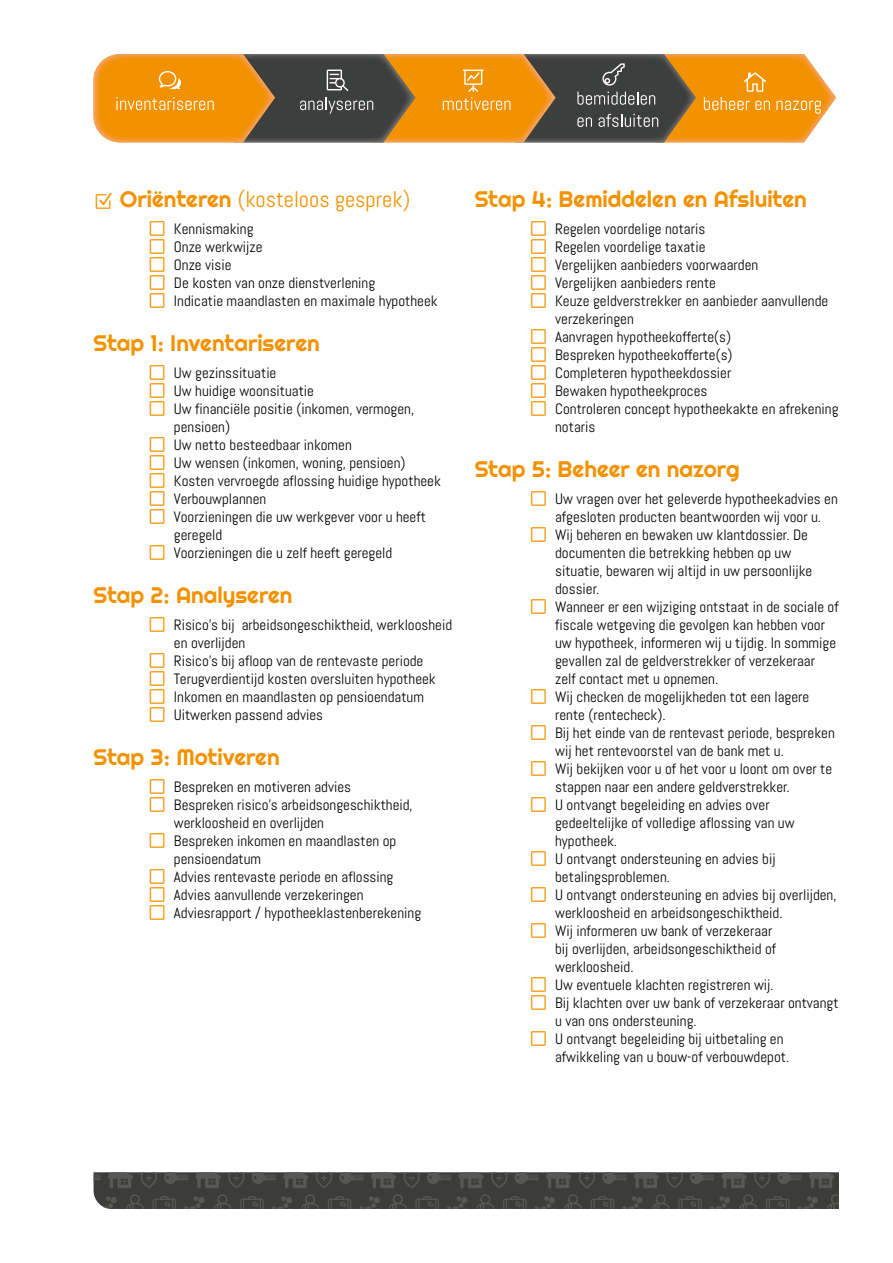
<style>
.page{position:relative;width:893px;height:1263px;background:#fff}
.page>*{position:absolute;margin:0;border:0;box-sizing:border-box;transform-origin:0 0}
.t1{font:22.5px "Righteous";color:#f39200}
.t2{font:22.5px "Abel";color:#f39200}
.t3{font:15px/18px "Abel";color:#000}
.s1{font-family:"Righteous"}
</style>
<div class="page">
<svg style="left:94px;top:1172px;width:745px;height:37px;background:#444443"></svg>
<svg style="left:94px;top:54px;width:742px;height:88px;background:#b27c2b"></svg>
<h1 class="t2" style="left:120px;top:185px;width:292px"><span class="s1">Oriënteren</span> (kosteloos gesprek)</h1>
<p class="t3" style="left:174px;top:220px;width:265px">Kennismaking<br>Onze werkwijze<br>Onze visie<br>De kosten van onze dienstverlening<br>Indicatie maandlasten en maximale hypotheek</p>
<h1 class="t1" style="left:94px;top:329px;width:228px">Stap 1: Inventariseren</h1>
<p class="t3" style="left:174px;top:364px;width:268px">Uw gezinssituatie<br>Uw huidige woonsituatie<br>Uw financiële positie (inkomen, vermogen, pensioen)<br>Uw netto besteedbaar inkomen<br>Uw wensen (inkomen, woning, pensioen)<br>Kosten vervroegde aflossing huidige hypotheek<br>Verbouwplannen<br>Voorzieningen die uw werkgever voor u heeft geregeld<br>Voorzieningen die u zelf heeft geregeld</p>
<h1 class="t1" style="left:94px;top:581px;width:201px">Stap 2: Analyseren</h1>
<p class="t3" style="left:174px;top:616px;width:280px">Risico’s bij arbeidsongeschiktheid, werkloosheid en overlijden<br>Risico’s bij afloop van de rentevaste periode Terugverdientijd kosten oversluiten hypotheek Inkomen en maandlasten op pensioendatum Uitwerken passend advies</p>
<h1 class="t1" style="left:94px;top:743px;width:188px">Stap 3: Motiveren</h1>
<p class="t3" style="left:174px;top:778px;width:249px">Bespreken en motiveren advies<br>Bespreken risico’s arbeidsongeschiktheid, werkloosheid en overlijden<br>Bespreken inkomen en maandlasten op pensioendatum<br>Advies rentevaste periode en aflossing Advies aanvullende verzekeringen Adviesrapport / hypotheeklastenberekening</p>
<h1 class="t1" style="left:475px;top:185px;width:334px">Stap 4: Bemiddelen en Afsluiten</h1>
<p class="t3" style="left:555px;top:220px;width:285px">Regelen voordelige notaris<br>Regelen voordelige taxatie<br>Vergelijken aanbieders voorwaarden<br>Vergelijken aanbieders rente<br>Keuze geldverstrekker en aanbieder aanvullende verzekeringen<br>Aanvragen hypotheekofferte(s)<br>Bespreken hypotheekofferte(s)<br>Completeren hypotheekdossier<br>Bewaken hypotheekproces<br>Controleren concept hypotheekakte en afrekening notaris</p>
<h1 class="t1" style="left:475px;top:455px;width:266px">Stap 5: Beheer en nazorg</h1>
<p class="t3" style="left:555px;top:490px;width:285px">Uw vragen over het geleverde hypotheekadvies en afgesloten producten beantwoorden wij voor u.<br>Wij beheren en bewaken uw klantdossier. De documenten die betrekking hebben op uw situatie, bewaren wij altijd in uw persoonlijke dossier.<br>Wanneer er een wijziging ontstaat in de sociale of fiscale wetgeving die gevolgen kan hebben voor uw hypotheek, informeren wij u tijdig. In sommige gevallen zal de geldverstrekker of verzekeraar zelf contact met u opnemen.<br>Wij checken de mogelijkheden tot een lagere rente (rentecheck).<br>Bij het einde van de rentevast periode, bespreken wij het rentevoorstel van de bank met u.<br>Wij bekijken voor u of het voor u loont om over te stappen naar een andere geldverstrekker.<br>U ontvangt begeleiding en advies over gedeeltelijke of volledige aflossing van uw hypotheek.<br>U ontvangt ondersteuning en advies bij betalingsproblemen.<br>U ontvangt ondersteuning en advies bij overlijden, werkloosheid en arbeidsongeschiktheid.<br>Wij informeren uw bank of verzekeraar<br>bij overlijden, arbeidsongeschiktheid of werkloosheid.<br>Uw eventuele klachten registreren wij.<br>Bij klachten over uw bank of verzekeraar ontvangt u van ons ondersteuning.<br>U ontvangt begeleiding bij uitbetaling en afwikkeling van u bouw-of verbouwdepot.</p>
</div>
